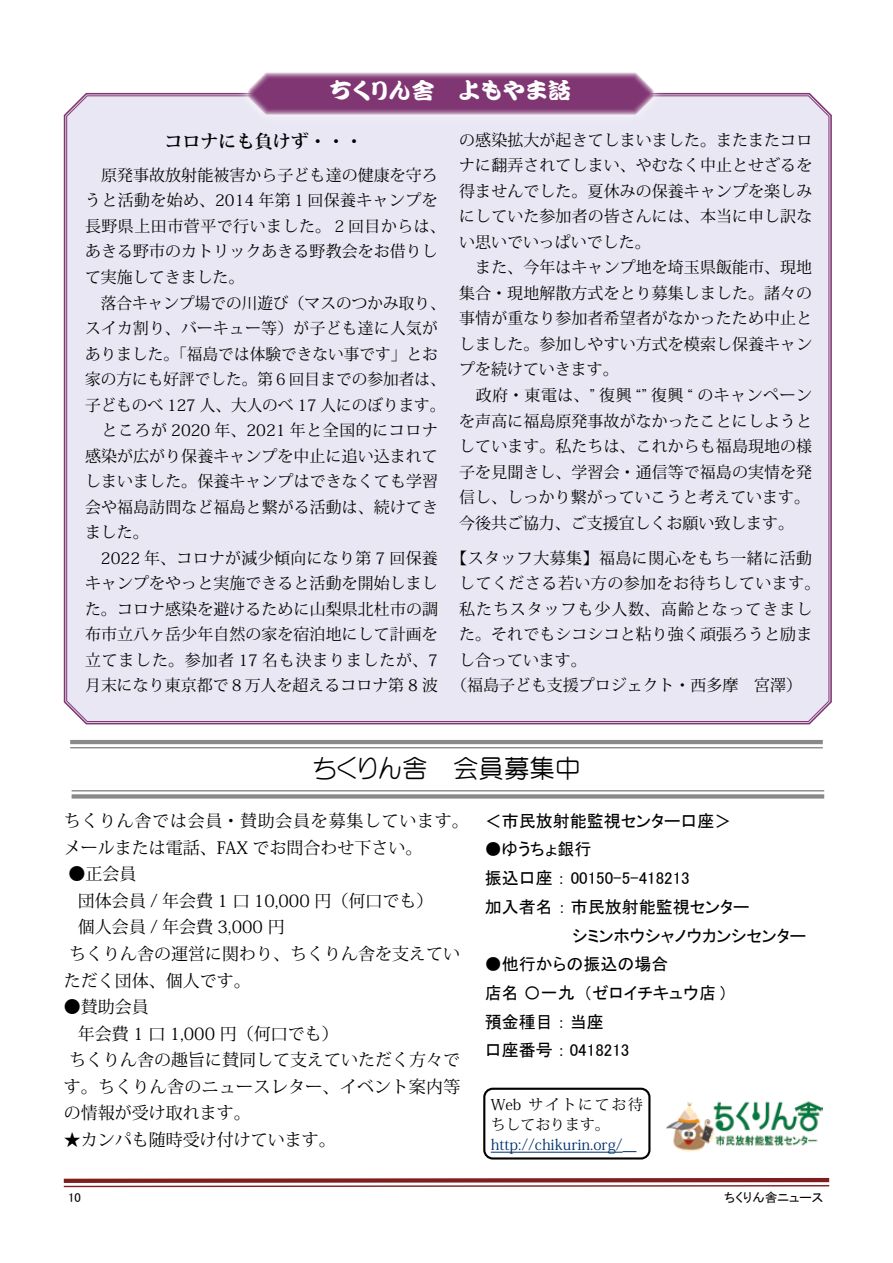
<style>
.page{position:relative;width:893px;height:1263px;background:#fff}
.page>*{position:absolute;margin:0;border:0;box-sizing:border-box;transform-origin:0 0}
.t1{font:25.5px "Yenti EGP4 Medium SJIS";color:#000}
.t2{font:22.35px "Kantinliu EGP4 Heavy SJIS";color:#fff;scale:1.06 1}
.t3{font:700 18px "Koz Min Pr 6 N";color:#000}
.t4{font:16.95px "Koz Min Pr 6 N";color:#000}
.t5{font:16.95px/28.7px "MS P Gothic";color:#000}
.t6{font:16.95px/26.5px "Koz Min Pr 6 N";letter-spacing:.04em;color:#000}
.t7{font:15.9px/25.5px "Koz Min Pr 6 N";letter-spacing:.005em;color:#000}
.t8{font:15.9px "Koz Min Pr 6 N";letter-spacing:.03em;color:#000}
.t9{font:15.9px "Koz Min Pr 6 N";letter-spacing:.06em;color:#000}
.t10{font:14.85px "Koz Min Pr 6 N";color:#00306e}
.t11{font:14.85px/20.2px "Koz Min Pr 6 N";color:#000}
.t12{font:12.75px "MS P Gothic";color:#000}
</style>
<div class="page">
<svg style="left:63px;top:1177px;width:767px;height:11px"></svg>
<div style="left:63px;top:92px;width:769px;height:633px;background:#e9e7f3"></div>
<div style="left:236px;top:63px;width:430px;height:61px;background:#fff;opacity:.75"></div>
<svg style="left:244px;top:72px;width:413px;height:43px;background:#945689"></svg>
<img style="left:666px;top:1101px;width:157px;height:51px">
<hr style="left:491px;top:1152px;width:132px;height:1px;background:#00306e">
<svg style="left:623px;top:1151px;width:13px;height:1px"></svg>
<div style="left:483px;top:1088px;width:167px;height:71px;border:2px solid #000;border-radius:9px"></div>
<hr style="left:70px;top:740px;width:753px;height:4px;background:#898989">
<hr style="left:70px;top:747px;width:753px;height:1px;background:#898989">
<hr style="left:72px;top:790px;width:752px;height:1px;background:#898989">
<svg style="left:72px;top:794px;width:752px;height:4px;background:#929292"></svg>
<h2 class="t2" style="left:329px;top:79px;width:230px">ちくりん舎　よもやま話</h2>
<p class="t3" style="left:164px;top:131px;width:200px">コロナにも負けず・・・</p>
<p class="t7" style="left:85px;top:163px;width:362px">　原発事故放射能被害から子ども達の健康を守ろうと活動を始め、2014 年第１回保養キャンプを長野県上田市菅平で行いました。２回目からは、あきる野市のカトリックあきる野教会をお借りして実施してきました。<br>　落合キャンプ場での川遊び（マスのつかみ取り、スイカ割り、バーキュー等）が子ども達に人気がありました。「福島では体験できない事です」とお家の方にも好評でした。第６回目までの参加者は、子どものべ 127 人、大人のべ 17 人にのぼります。　ところが 2020 年、2021 年と全国的にコロナ感染が広がり保養キャンプを中止に追い込まれてしまいました。保養キャンプはできなくても学習会や福島訪問など福島と繋がる活動は、続けてきました。<br>　2022 年、コロナが減少傾向になり第 7 回保養キャンプをやっと実施できると活動を開始しました。コロナ感染を避けるために山梨県北杜市の調布市立八ヶ岳少年自然の家を宿泊地にして計画を立てました。参加者 17 名も決まりましたが、7月末になり東京都で８万人を超えるコロナ第 8 波</p>
<p class="t7" style="left:459px;top:128px;width:355px">の感染拡大が起きてしまいました。またまたコロナに翻弄されてしまい、やむなく中止とせざるを得ませんでした。夏休みの保養キャンプを楽しみにしていた参加者の皆さんには、本当に申し訳ない思いでいっぱいでした。<br>　また、今年はキャンプ地を埼玉県飯能市、現地集合・現地解散方式をとり募集しました。諸々の事情が重なり参加者希望者がなかったため中止としました。参加しやすい方式を模索し保養キャンプを続けていきます。<br>　政府・東電は、” 復興 “” 復興 “ のキャンペーンを声高に福島原発事故がなかったことにしようとしています。私たちは､これからも福島現地の様子を見聞きし、学習会・通信等で福島の実情を発信し、しっかり繋がっていこうと考えています。今後共ご協力、ご支援宜しくお願い致します。</p>
<p class="t8" style="left:451px;top:549px;width:362px">【スタッフ大募集】福島に関心をもち一緒に活動</p>
<p class="t8" style="left:459px;top:574px;width:362px">してくださる若い方の参加をお待ちしています。</p>
<p class="t9" style="left:459px;top:600px;width:355px">私たちスタッフも少人数、高齢となってきまし</p>
<p class="t7" style="left:459px;top:622px;width:355px">た。それでもシコシコと粘り強く頑張ろうと励ま</p>
<p class="t7" style="left:459px;top:647px;width:129px">し合っています。</p>
<p class="t7" style="left:451px;top:673px;width:352px">（福島子ども支援プロジェクト・西多摩　宮澤）</p>
<h1 class="t1" style="left:312px;top:755px;width:270px">ちくりん舎　会員募集中</h1>
<p class="t6" style="left:64px;top:808px;width:407px">ちくりん舎では会員・賛助会員を募集しています。メールまたは電話、FAX でお問合わせ下さい。</p>
<p class="t4" style="left:69px;top:864px;width:70px">●正会員</p>
<p class="t4" style="left:78px;top:891px;width:357px">団体会員 / 年会費 1 口 10,000 円（何口でも）</p>
<p class="t4" style="left:78px;top:918px;width:208px">個人会員 / 年会費 3,000 円</p>
<p class="t4" style="left:69px;top:944px;width:393px">ちくりん舎の運営に関わり、ちくりん舎を支えてい</p>
<p class="t4" style="left:64px;top:971px;width:189px">ただく団体、個人です。</p>
<p class="t4" style="left:64px;top:997px;width:87px">●賛助会員</p>
<p class="t4" style="left:78px;top:1024px;width:262px">年会費 1 口 1,000 円（何口でも）</p>
<p class="t4" style="left:69px;top:1050px;width:393px">ちくりん舎の趣旨に賛同して支えていただく方々で</p>
<p class="t4" style="left:64px;top:1077px;width:398px">す。ちくりん舎のニュースレター、イベント案内等</p>
<p class="t4" style="left:64px;top:1104px;width:189px">の情報が受け取れます。</p>
<p class="t4" style="left:64px;top:1130px;width:274px">★カンパも随時受け付けています。</p>
<p class="t5" style="left:485px;top:806px;width:248px">＜市民放射能監視センター口座＞</p>
<p class="t5" style="left:485px;top:835px;width:108px">●ゆうちょ銀行</p>
<p class="t5" style="left:485px;top:864px;width:207px">振込口座： 00150-5-418213</p>
<p class="t5" style="left:485px;top:892px;width:266px">加入者名 ：市民放射能監視センター</p>
<p class="t5" style="left:539px;top:921px;width:269px">　　　シミンホウシャノウカンシセンター</p>
<p class="t5" style="left:485px;top:950px;width:242px">●他行からの振込の場合<br>店名 〇一九（ゼロイチキュウ店 )預金種目：当座<br>口座番号： 0418213</p>
<p class="t11" style="left:491px;top:1094px;width:154px">Web サイトにてお待ちしております。</p>
<p class="t10" style="left:491px;top:1136px;width:133px">http://chikurin.org/</p>
<p class="t12" style="left:68px;top:1191px;width:14px">10</p>
<p class="t12" style="left:724px;top:1191px;width:100px">ちくりん舎ニュース</p>
</div>
